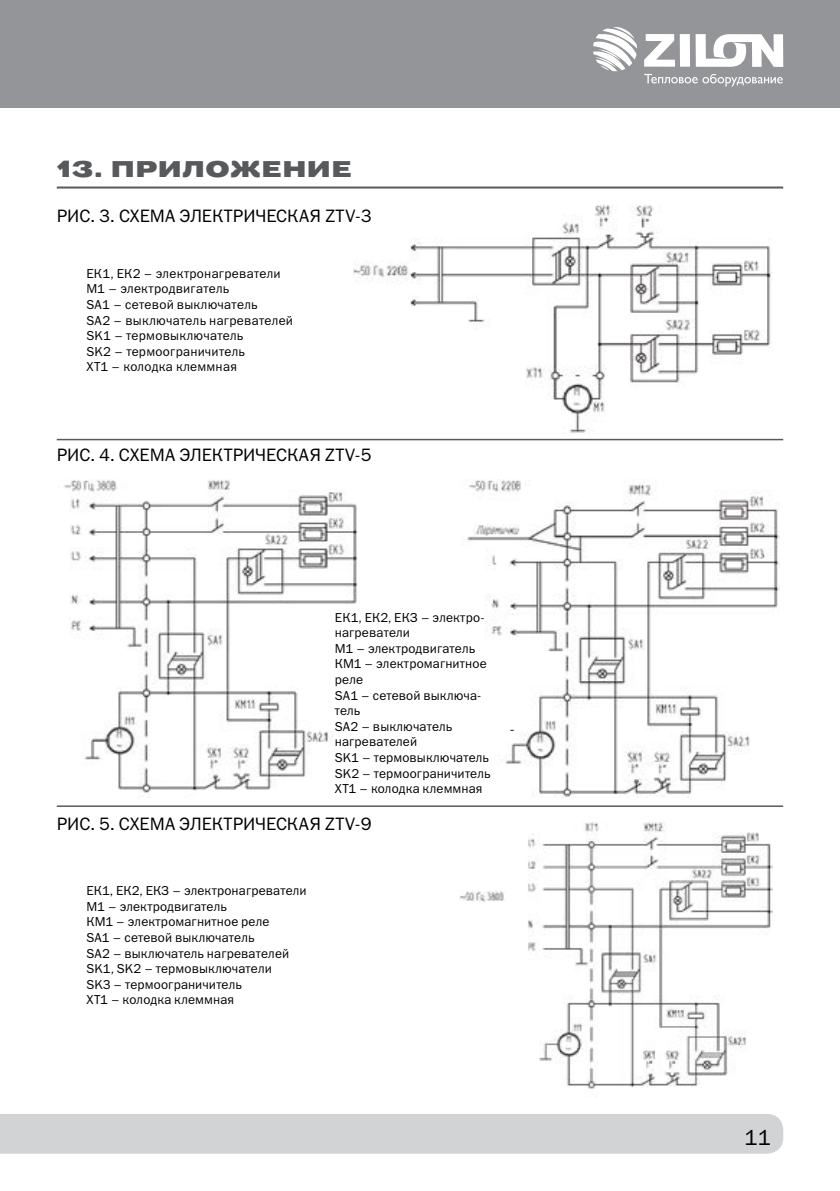
<style>
.page{position:relative;width:840px;height:1191px;background:#fff}
.page>*{position:absolute;margin:0;border:0;box-sizing:border-box;transform-origin:0 0}
.t1{font:24px "Pravda";color:#58595b}
.t2{font:22px "Franklin Gothic Book C";color:#000}
.t3{font:18px "Franklin Gothic Book C";color:#000}
.t4{font:13.6px "Helios Light C";color:#000}
.t5{font:13px/15.6px "Franklin Gothic Book C";letter-spacing:.01em;color:#000}
</style>
<div class="page">
<div style="left:0;top:1114px;width:782px;height:39px;background:#d1d3d4"></div>
<div style="left:0;top:0;width:839px;height:108px;background:#939598"></div>
<svg style="left:644px;top:74px;width:138px;height:12px"></svg>
<svg style="left:644px;top:34px;width:138px;height:33px"></svg>
<svg style="left:593px;top:27px;width:43px;height:44px"></svg>
<img style="left:459px;top:822px;width:313px;height:267px">
<img style="left:64px;top:479px;width:714px;height:318px">
<img style="left:353px;top:204px;width:418px;height:229px">
<hr style="left:57px;top:186px;width:725px;height:2px;background:#58595b">
<hr style="left:57px;top:439px;width:725px;height:1px;background:#58595b">
<hr style="left:57px;top:805px;width:725px;height:2px;background:#58595b">
<h1 class="t1" style="left:57px;top:156px;width:79px">13. ПРИЛОЖЕНИЕ</h1>
<h3 class="t3" style="left:57px;top:206px;width:85px">РИС. 3. Схемаэлектрическа</h3>
<h3 class="t3" style="left:310px;top:206px;width:63px">я ZTV-3</h3>
<p class="t5" style="left:86px;top:265px;width:208px">ЕК1, ЕК2 – электронагреватели<br>М1 – электродвигатель<br>SA1 – сетевой выключатель<br>SA2 – выключатель нагревателей<br>SK1 – термовыключатель<br>SK2 – термоограничитель<br>ХТ1 – колодка клеммная</p>
<h3 class="t3" style="left:57px;top:444px;width:85px">РИС. 4. Схемаэлектрическа</h3>
<h3 class="t3" style="left:309px;top:444px;width:63px">я ZTV-5</h3>
<p class="t5" style="left:334px;top:609px;width:157px">ЕК1, ЕК2, ЕКЗ – электро&shy;нагреватели<br>М1 – электродвигатель<br>КМ1 – электромагнитное реле<br>SA1 – сетевой выключа&shy;тель<br>SA2 – выключатель нагревателей<br>SK1 – термовыключатель<br>SK2 – термоограничитель<br>ХТ1 – колодка клеммная</p>
<h3 class="t3" style="left:57px;top:814px;width:85px">РИС. 5. Схемаэлектрическа</h3>
<h3 class="t3" style="left:309px;top:814px;width:63px">я ZTV-9</h3>
<p class="t4" style="left:510px;top:721px;width:6px">-</p>
<p class="t5" style="left:86px;top:882px;width:222px">ЕК1, ЕК2, ЕКЗ – электронагреватели<br>М1 – электродвигатель<br>КМ1 – электромагнитное реле<br>SA1 – сетевой выключатель<br>SA2 – выключатель нагревателей<br>SK1, SK2 – термовыключатели<br>SK3 – термоограничитель<br>ХТ1 – колодка клеммная</p>
<h2 class="t2" style="left:744px;top:1124px;width:28px">11</h2>
</div>
